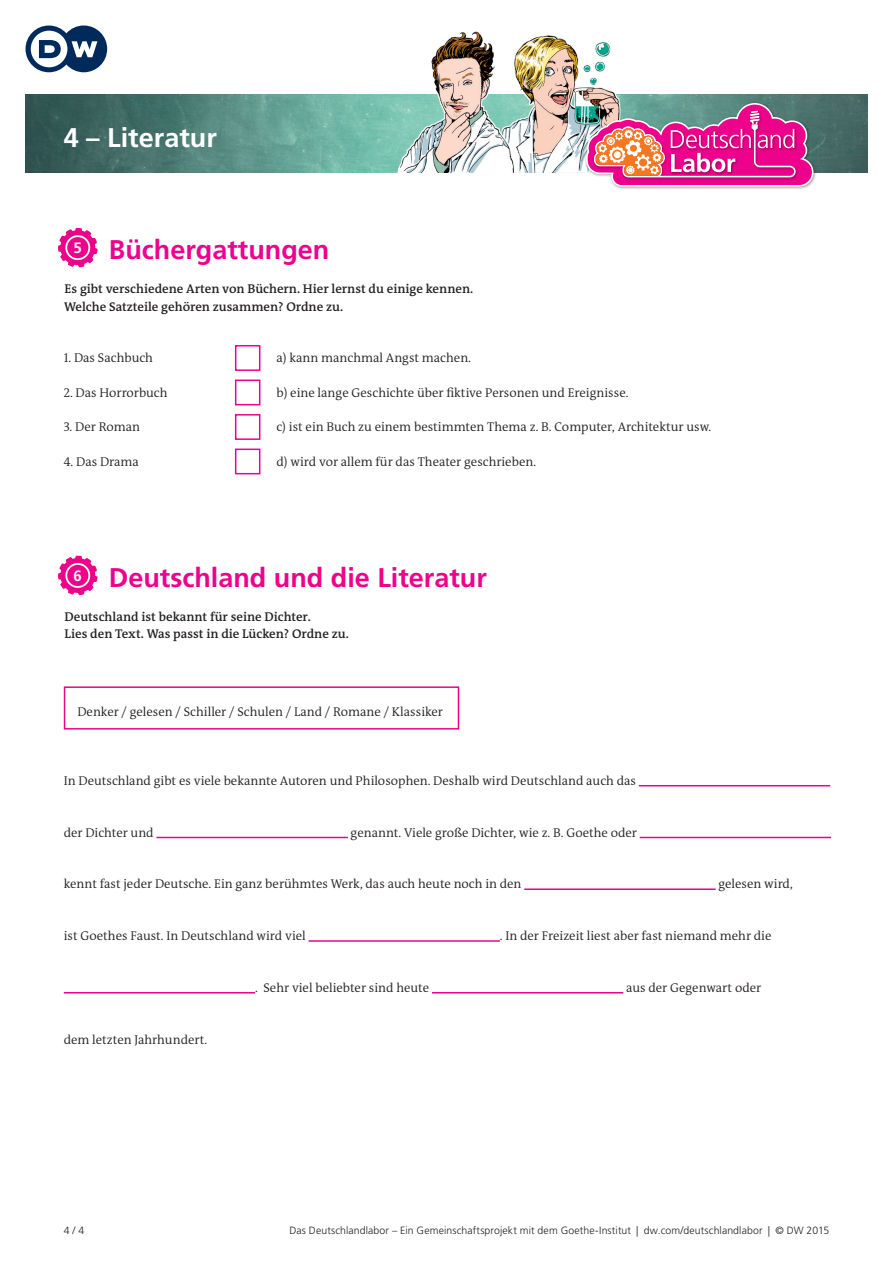
<style>
.page{position:relative;width:893px;height:1263px;background:#fff}
.page>*{position:absolute;margin:0;border:0;box-sizing:border-box;transform-origin:0 0}
.t1{font:700 27px "Frutiger LT Std";color:#ed028c}
.t2{font:700 27px "Frutiger LT Std";color:#fff}
.t3{font:700 15px "Frutiger LT Std";color:#fff}
.t4{font:300 12.75px "DW The Antiqua B W4";color:#231f20}
.t5{font:600 12.75px/17.2px "DW The Antiqua B W6";color:#231f20}
.t6{font:300 10.5px "Frutiger LT Std";letter-spacing:.01em;color:#231f20}
</style>
<div class="page">
<img style="left:26px;top:95px;width:841px;height:77px">
<img style="left:523px;top:35px;width:103px;height:138px">
<img style="left:383px;top:31px;width:140px;height:142px">
<img style="left:584px;top:101px;width:234px;height:88px">
<svg style="left:585px;top:102px;width:229px;height:85px;background:#cb6197"></svg>
<svg style="left:26px;top:26px;width:81px;height:46px"></svg>
<svg style="left:58px;top:228px;width:40px;height:39px"></svg>
<div style="left:67px;top:237px;width:21px;height:21px;background:#ed028c;border-radius:50%"></div>
<div style="left:235px;top:345px;width:25px;height:26px;border:2px solid #ed028c"></div>
<div style="left:235px;top:414px;width:25px;height:26px;border:2px solid #ed028c"></div>
<div style="left:235px;top:380px;width:25px;height:25px;border:2px solid #ed028c"></div>
<div style="left:235px;top:448px;width:25px;height:26px;border:2px solid #ed028c"></div>
<svg style="left:58px;top:556px;width:40px;height:39px"></svg>
<div style="left:67px;top:565px;width:21px;height:21px;background:#ed028c;border-radius:50%"></div>
<div style="left:64px;top:686px;width:395px;height:43px;border:2px solid #ed028c"></div>
<hr style="left:639px;top:785px;width:191px;height:1px;background:#ed028c">
<hr style="left:156px;top:837px;width:192px;height:1px;background:#ed028c">
<hr style="left:640px;top:837px;width:191px;height:1px;background:#ed028c">
<hr style="left:524px;top:888px;width:192px;height:2px;background:#ed028c">
<hr style="left:309px;top:940px;width:191px;height:2px;background:#ed028c">
<hr style="left:64px;top:992px;width:191px;height:1px;background:#ed028c">
<hr style="left:432px;top:992px;width:191px;height:1px;background:#ed028c">
<h1 class="t2" style="left:64px;top:121px;width:155px">4 – Literatur</h1>
<p class="t3" style="left:73px;top:239px;width:10px">5</p>
<h1 class="t1" style="left:109px;top:234px;width:222px">Büchergattungen</h1>
<p class="t5" style="left:64px;top:280px;width:411px">Es gibt verschiedene Arten von Büchern. Hier lernst du einige kennen.<br>Welche Satzteile gehören zusammen? Ordne zu.</p>
<p class="t4" style="left:64px;top:350px;width:91px">1. Das Sachbuch</p>
<p class="t4" style="left:64px;top:384px;width:105px">2. Das Horrorbuch</p>
<p class="t4" style="left:64px;top:419px;width:78px">3. Der Roman</p>
<p class="t4" style="left:64px;top:453px;width:77px">4. Das Drama</p>
<p class="t4" style="left:276px;top:350px;width:196px">a) kann manchmal Angst machen.</p>
<p class="t4" style="left:276px;top:384px;width:354px">b) eine lange Geschichte über fiktive Personen und Ereignisse.</p>
<p class="t4" style="left:276px;top:419px;width:436px">c) ist ein Buch zu einem bestimmten Thema z. B. Computer, Architektur usw.</p>
<p class="t4" style="left:276px;top:453px;width:261px">d) wird vor allem für das Theater geschrieben.</p>
<p class="t3" style="left:73px;top:567px;width:10px">6</p>
<h1 class="t1" style="left:109px;top:561px;width:380px">Deutschland und die Literatur</h1>
<p class="t5" style="left:65px;top:608px;width:286px">Deutschland ist bekannt für seine Dichter.<br>Lies den Text. Was passt in die Lücken? Ordne zu.</p>
<p class="t4" style="left:77px;top:703px;width:367px">Denker / gelesen / Schiller / Schulen / Land / Romane / Klassiker</p>
<p class="t4" style="left:64px;top:772px;width:574px">In Deutschland gibt es viele bekannte Autoren und Philosophen. Deshalb wird Deutschland auch das</p>
<p class="t4" style="left:64px;top:824px;width:91px">der Dichter und</p>
<p class="t4" style="left:351px;top:824px;width:288px">genannt. Viele große Dichter, wie z. B. Goethe oder</p>
<p class="t4" style="left:64px;top:876px;width:459px">kennt fast jeder Deutsche. Ein ganz berühmtes Werk, das auch heute noch in den</p>
<p class="t4" style="left:718px;top:876px;width:76px">gelesen wird,</p>
<p class="t4" style="left:64px;top:928px;width:243px">ist Goethes Faust. In Deutschland wird viel</p>
<p class="t4" style="left:500px;top:928px;width:273px">. In der Freizeit liest aber fast niemand mehr die</p>
<p class="t4" style="left:64px;top:1031px;width:145px">dem letzten Jahrhundert.</p>
<p class="t4" style="left:255px;top:979px;width:176px">. Sehr viel beliebter sind heute</p>
<p class="t4" style="left:626px;top:979px;width:137px">aus der Gegenwart oder</p>
<p class="t6" style="left:64px;top:1224px;width:22px">4 / 4</p>
<p class="t6" style="left:289px;top:1224px;width:541px">Das Deutschlandlabor – Ein Gemeinschaftsprojekt mit dem Goethe-Institut | dw.com/deutschlandlabor | © DW 2015</p>
</div>
